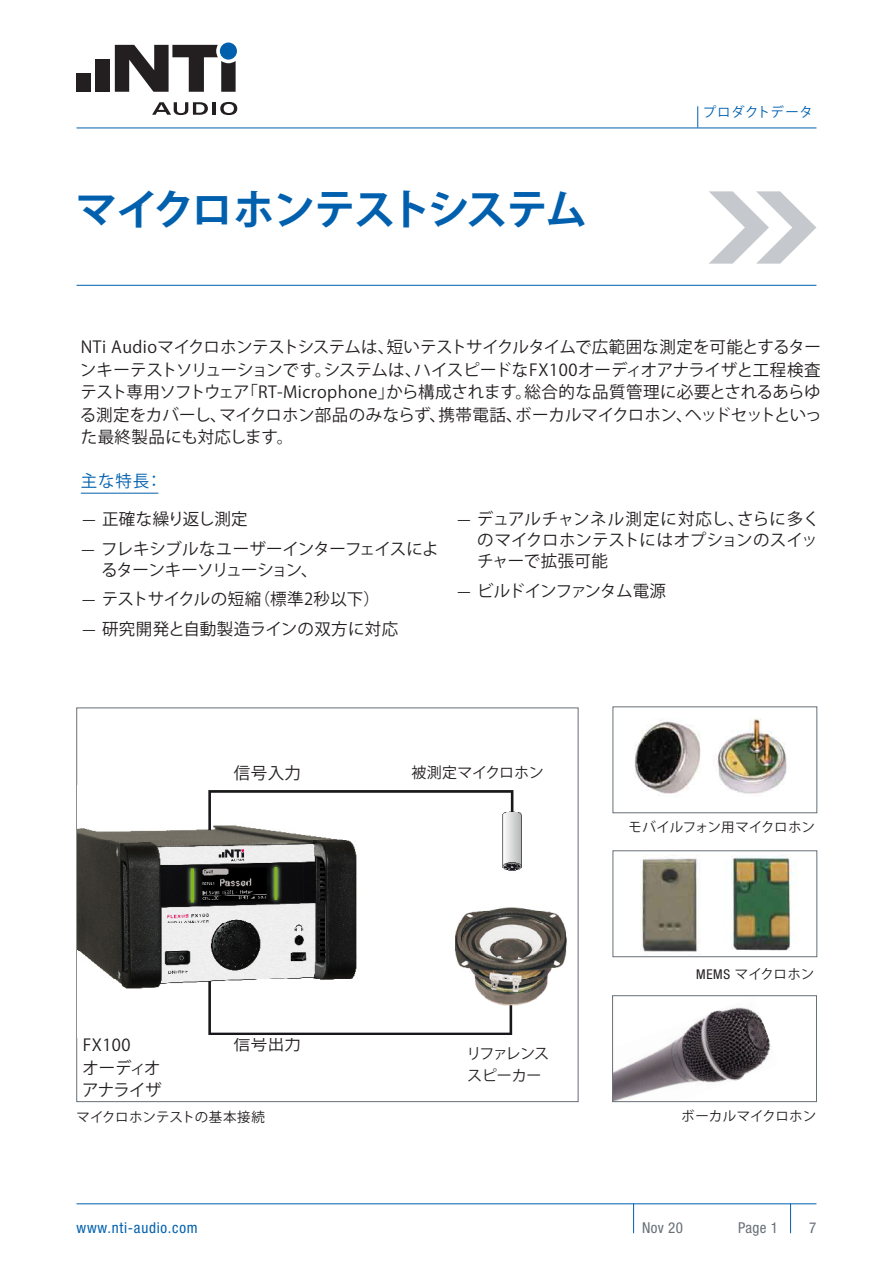
<style>
.page{position:relative;width:893px;height:1263px;background:#fff}
.page>*{position:absolute;margin:0;border:0;box-sizing:border-box;transform-origin:0 0}
.Headline_1_blau{font:700 42px "Koz Go Pr 6 N";letter-spacing:-.06em;color:#0160ae}
.Text{font:16.5px/22.5px "Koz Go Pr 6 N";letter-spacing:-.005em;color:#231f20;text-align:justify}
.Text-2{font:16.5px/21px "Koz Go Pr 6 N";letter-spacing:-.035em;color:#231f20}
.Text-3{font:16.5px "Koz Go Pr 6 N";letter-spacing:.025em;color:#231f20}
.Text-4{font:16.5px "Koz Go Pr 6 N";letter-spacing:-.045em;color:#231f20}
.Headline_3_sub{font:16.5px "Koz Go Pr 6 N";color:#0160ae}
.Text-5{font:15px "Koz Go Pr 6 N";letter-spacing:-.025em;color:#231f20}
.t1{font:condensed 15px "Helvetica Neue";letter-spacing:.05em;color:#0160ae}
.t2{font:condensed 15px "Helvetica Neue";letter-spacing:.025em;color:#676f77}
.Bildtitel_schwarz{font:13.5px "Koz Go Pr 6 N";color:#231f20}
.t3{font:13.5px "Koz Go Pr 6 N";letter-spacing:.03em;color:#0160ae}
.s1{font-family:"Helvetica Neue";font-weight:300}
.s2{font-family:"Helvetica Neue";font-stretch:condensed}
</style>
<div class="page">
<hr style="left:790px;top:1203px;width:1px;height:30px;background:#0160ae">
<hr style="left:633px;top:1203px;width:1px;height:30px;background:#0160ae">
<svg style="left:697px;top:106px;width:1px;height:22px"></svg>
<hr style="left:81px;top:493px;width:77px;height:1px;background:#0160ae">
<img style="left:634px;top:719px;width:153px;height:78px">
<div style="left:613px;top:707px;width:204px;height:106px;border:1px solid #676f77"></div>
<img style="left:78px;top:790px;width:489px;height:245px">
<img style="left:640px;top:856px;width:157px;height:96px">
<div style="left:613px;top:850px;width:204px;height:107px;border:1px solid #676f77"></div>
<img style="left:614px;top:1007px;width:157px;height:93px">
<div style="left:612px;top:995px;width:205px;height:107px;border:1px solid #676f77"></div>
<hr style="left:77px;top:1203px;width:739px;height:1px;background:#0160ae">
<hr style="left:77px;top:128px;width:739px;height:1px;background:#0160ae">
<hr style="left:77px;top:285px;width:739px;height:1px;background:#0160ae">
<div style="left:96px;top:59px;width:14px;height:33px;background:#231f20"></div>
<div style="left:77px;top:73px;width:14px;height:19px;background:#231f20"></div>
<svg style="left:152px;top:102px;width:56px;height:13px"></svg>
<hr style="left:212px;top:102px;width:4px;height:13px;background:#231f20">
<svg style="left:220px;top:102px;width:17px;height:13px"></svg>
<svg style="left:115px;top:45px;width:121px;height:47px"></svg>
<div style="left:220px;top:43px;width:17px;height:17px;background:#0160ae;border-radius:50%"></div>
<svg style="left:709px;top:191px;width:107px;height:73px"></svg>
<p class="Headline_1_blau" style="left:76px;top:186px;width:513px">マイクロホンテストシステム</p>
<p class="t3" style="left:703px;top:105px;width:112px">プロダクトデータ</p>
<p class="Text" style="left:80px;top:336px;width:743px">NTi Audioマイクロホンテストシステムは、短いテストサイクルタイムで広範囲な測定を可能とするターンキーテストソリューションです。システムは、ハイスピードなFX100オーディオアナライザと工程検査テスト専用ソフトウェア「RT-Microphone」から構成されます。総合的な品質管理に必要とされるあらゆる測定をカバーし、マイクロホン部品のみならず、携帯電話、ボーカルマイクロホン、ヘッドセットといった最終製品にも対応します。</p>
<p class="Headline_3_sub" style="left:81px;top:472px;width:83px">主な特長：</p>
<p class="Text" style="left:81px;top:508px;width:168px"><span class="s1">—</span> 正確な繰り返し測定</p>
<p class="Text-2" style="left:101px;top:538px;width:339px;text-indent:-21px"><span class="s1">—</span> フレキシブルなユーザーインターフェイスによるターンキーソリューション、</p>
<p class="Text" style="left:80px;top:588px;width:301px"><span class="s1">—</span> テストサイクルの短縮（標準2秒以下）</p>
<p class="Text-3" style="left:81px;top:619px;width:319px"><span class="s1">—</span> 研究開発と自動製造ラインの双方に対応</p>
<p class="Text" style="left:477px;top:509px;width:344px;line-height:21px;text-indent:-21px"><span class="s1">—</span> デュアルチャンネル測定に対応し、さらに多くのマイクロホンテストにはオプションのスイッチャーで拡張可能</p>
<p class="Text-4" style="left:456px;top:581px;width:212px"><span class="s1">—</span> ビルドインファンタム電源</p>
<p class="Text" style="left:234px;top:762px;width:69px">信号入力</p>
<p class="Text" style="left:83px;top:1034px;width:49px">FX100</p>
<p class="Text" style="left:83px;top:1057px;width:80px">オーディオ</p>
<p class="Text" style="left:82px;top:1079px;width:81px">アナライザ</p>
<p class="Text" style="left:234px;top:1033px;width:69px">信号出力</p>
<p class="Text-5" style="left:411px;top:764px;width:134px">被測定マイクロホン</p>
<p class="Text-5" style="left:466px;top:1045px;width:84px">リファレンス</p>
<p class="Text-5" style="left:467px;top:1067px;width:76px">スピーカー</p>
<p class="Bildtitel_schwarz" style="left:628px;top:820px;width:188px">モバイルフォン用マイクロホン</p>
<p class="Bildtitel_schwarz" style="left:696px;top:966px;width:120px"><span class="s2">MEMS</span> マイクロホン</p>
<p class="Bildtitel_schwarz" style="left:77px;top:1109px;width:190px">マイクロホンテストの基本接続</p>
<p class="Bildtitel_schwarz" style="left:681px;top:1109px;width:137px">ボーカルマイクロホン</p>
<p class="t1" style="left:77px;top:1219px;width:123px">www.nti-audio.com</p>
<p class="t2" style="left:642px;top:1219px;width:42px">Nov 20</p>
<p class="t2" style="left:738px;top:1219px;width:42px">Page 1</p>
<p class="t2" style="left:809px;top:1219px;width:9px">7</p>
</div>
